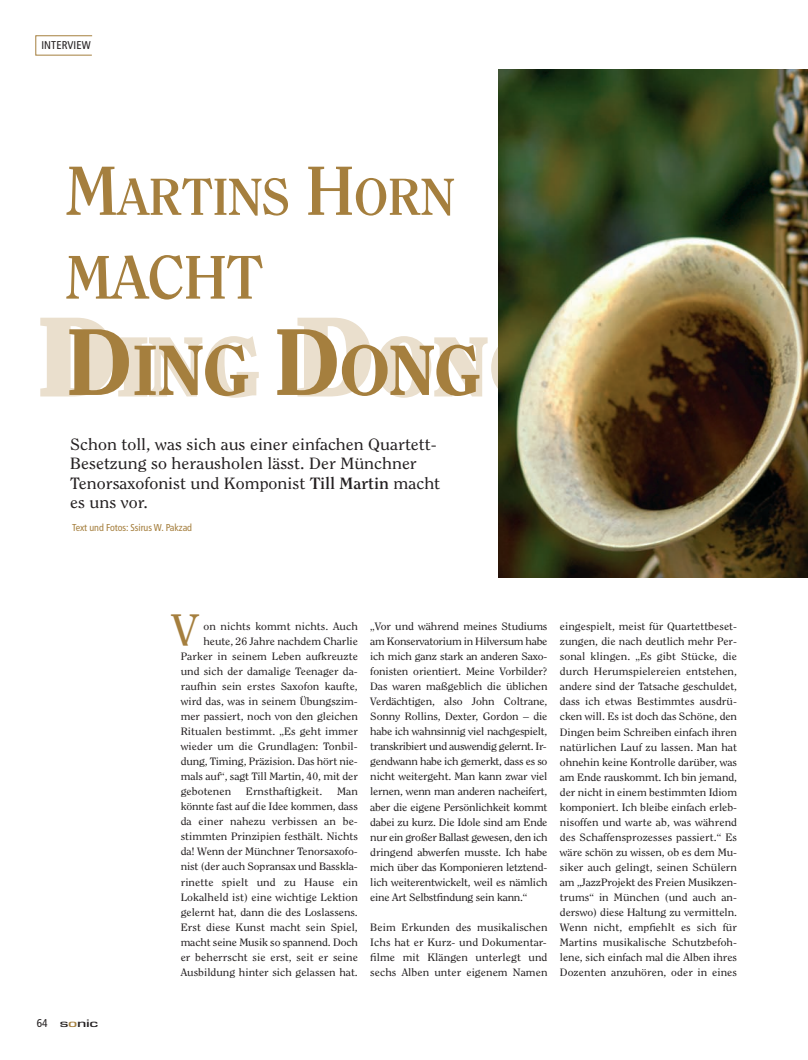
<style>
.page{position:relative;width:808px;height:1060px;background:#fff}
.page>*{position:absolute;margin:0;border:0;box-sizing:border-box;transform-origin:0 0}
.t1{font:800 70.25px "Clearface Std";letter-spacing:-.02em;color:#a57f3e}
.t2{font:700 61px "Clearface Std";letter-spacing:-.02em;color:#a57f3e}
.t3{font:700 51.5px "Clearface Std";letter-spacing:-.02em;color:#a57f3e}
.t4{font:43.75px "Clearface Std";color:#a57f3e;scale:1.1 1}
.t5{font:16.25px/19.5px "Clearface Std";color:#231f20;scale:1.1 1}
.t6{font:condensed 11.25px "Frutiger LT Std";letter-spacing:.01em;color:#231f20}
.t7{font:500 11.25px "Eurostile T";letter-spacing:-.02em;color:#231f20;scale:1.6 1}
.t8{font:10.62px/15px "Clearface Std";letter-spacing:.005em;color:#231f20;text-align:justify;scale:1.1 1}
.t9{font:10.62px "Clearface Std";letter-spacing:-.015em;color:#231f20;scale:1.1 1}
.t10{font:condensed 10px "Frutiger LT Std";letter-spacing:-.005em;color:#a57f3e}
.s1{font-size:68.75px}
.s2{font-size:93.75px}
.s3{font-weight:700}
.s4{font-family:"Frutiger LT Std";font-weight:400;font-stretch:condensed}
.s5{color:#a57f3e}
</style>
<div class="page">
<svg style="left:40px;top:318px;width:458px;height:80px"></svg>
<img style="left:498px;top:70px;width:310px;height:507px">
<div style="left:35px;top:35px;width:57px;height:20px;border:1px solid #a57f3e"></div>
<p class="t6" style="left:41px;top:39px;width:51px">INTERVIEW</p>
<h3 class="t3" style="left:65px;top:167px;width:391px"><span class="s1">M</span>ARTINS <span class="s1">H</span>ORN</h3>
<h2 class="t2" style="left:65px;top:242px;width:200px">MACHT</h2>
<h1 class="t1" style="left:65px;top:329px;width:417px"><span class="s2">D</span>ING <span class="s2">D</span>ONG</h1>
<h3 class="t5" style="left:70px;top:435px;width:338px">Schon toll, was sich aus einer einfachen Quartett-Besetzung so herausholen lässt. Der Münchner Tenorsaxofonist und Komponist <span class="s3">Till Martin</span> macht es uns vor.</h3>
<p class="t10" style="left:72px;top:521px;width:122px">Text und Fotos: Ssirus W. Pakzad</p>
<p class="t7" style="left:37px;top:1019px;width:40px"><span class="s4">64</span> s<span class="s5">o</span>nic</p>
<h3 class="t4" style="left:171px;top:612px;width:26px">V</h3>
<p class="t8" style="left:204px;top:619px;width:142px">on nichts kommt nichts. Auch</p>
<p class="t8" style="left:204px;top:634px;width:142px">heute, 26 Jahre nachdem Charlie</p>
<p class="t8" style="left:181px;top:649px;width:163px">Parker in seinem Leben aufkreuzte</p>
<p class="t8" style="left:181px;top:664px;width:163px">und sich der damalige Teenager da-</p>
<p class="t8" style="left:181px;top:679px;width:163px">raufhin sein erstes Saxofon kaufte,</p>
<p class="t8" style="left:181px;top:694px;width:163px">wird das, was in seinem Übungszim-</p>
<p class="t8" style="left:181px;top:709px;width:163px">mer passiert, noch von den gleichen</p>
<p class="t8" style="left:181px;top:724px;width:163px">Ritualen bestimmt. „Es geht immer</p>
<p class="t8" style="left:181px;top:739px;width:163px">wieder um die Grundlagen: Tonbil-</p>
<p class="t9" style="left:181px;top:757px;width:163px">dung, Timing, Präzision. Das hört nie-</p>
<p class="t8" style="left:181px;top:770px;width:163px">mals auf“, sagt Till Martin, 40, mit der</p>
<p class="t8" style="left:181px;top:785px;width:47px">gebotenen</p>
<p class="t8" style="left:246px;top:785px;width:71px">Ernsthaftigkeit.</p>
<p class="t8" style="left:181px;top:785px;width:163px;text-indent:156px">Man könnte fast auf die Idee kommen, dass da einer nahezu verbissen an be&shy;stimmten Prinzipien festhält. Nichts da! Wenn der Münchner Tenorsaxofo&shy;nist (der auch Sopransax und Basskla&shy;rinette spielt und zu Hause ein Lokalheld ist) eine wichtige Lektion gelernt hat, dann die des Loslassens.<br>Erst diese Kunst macht sein Spiel, macht seine Musik so spannend. Doch er beherrscht sie erst, seit er seine Ausbildung hinter sich gelassen hat.</p>
<p class="t8" style="left:370px;top:620px;width:163px">„Vor und während meines Studiums am Konservatorium in Hilversum habe ich mich ganz stark an anderen Saxo&shy;fonisten orientiert. Meine Vorbilder?<br>Das waren maßgeblich die üblichen Verdächtigen, also John Coltrane, Sonny Rollins, Dexter, Gordon – die habe ich wahnsinnig viel nachgespielt, transkribiert und auswendig gelernt. Ir&shy;gendwann habe ich gemerkt, dass es so nicht weitergeht. Man kann zwar viel lernen, wenn man anderen nacheifert, aber die eigene Persönlichkeit kommt dabei zu kurz. Die Idole sind am Ende nur ein großer Ballast gewesen, den ich dringend abwerfen musste. Ich habe mich über das Komponieren letztend&shy;lich weiterentwickelt, weil es nämlich eine Art Selbstfindung sein kann.“</p>
<p class="t8" style="left:370px;top:920px;width:163px">Beim Erkunden des musikalischen Ichs hat er Kurz- und Dokumentar&shy;filme mit Klängen unterlegt und sechs Alben unter eigenem Namen</p>
<p class="t8" style="left:560px;top:620px;width:163px">eingespielt, meist für Quartettbeset&shy;zungen, die nach deutlich mehr Per&shy;sonal klingen. „Es gibt Stücke, die durch Herumspielereien entstehen, andere sind der Tatsache geschuldet, dass ich etwas Bestimmtes ausdrü&shy;cken will. Es ist doch das Schöne, den Dingen beim Schreiben einfach ihren natürlichen Lauf zu lassen. Man hat ohnehin keine Kontrolle darüber, was am Ende rauskommt. Ich bin jemand, der nicht in einem bestimmten Idiom komponiert. Ich bleibe einfach erleb&shy;nisoffen und warte ab, was während des Schaffensprozesses passiert.“ Es wäre schön zu wissen, ob es dem Mu&shy;siker auch gelingt, seinen Schülern am „JazzProjekt des Freien Musikzen&shy;trums“ in München (und auch an&shy;derswo) diese Haltung zu vermitteln.<br>Wenn nicht, empfiehlt es sich für Martins musikalische Schutzbefoh&shy;lene, sich einfach mal die Alben ihres Dozenten anzuhören, oder in eines</p>
</div>
